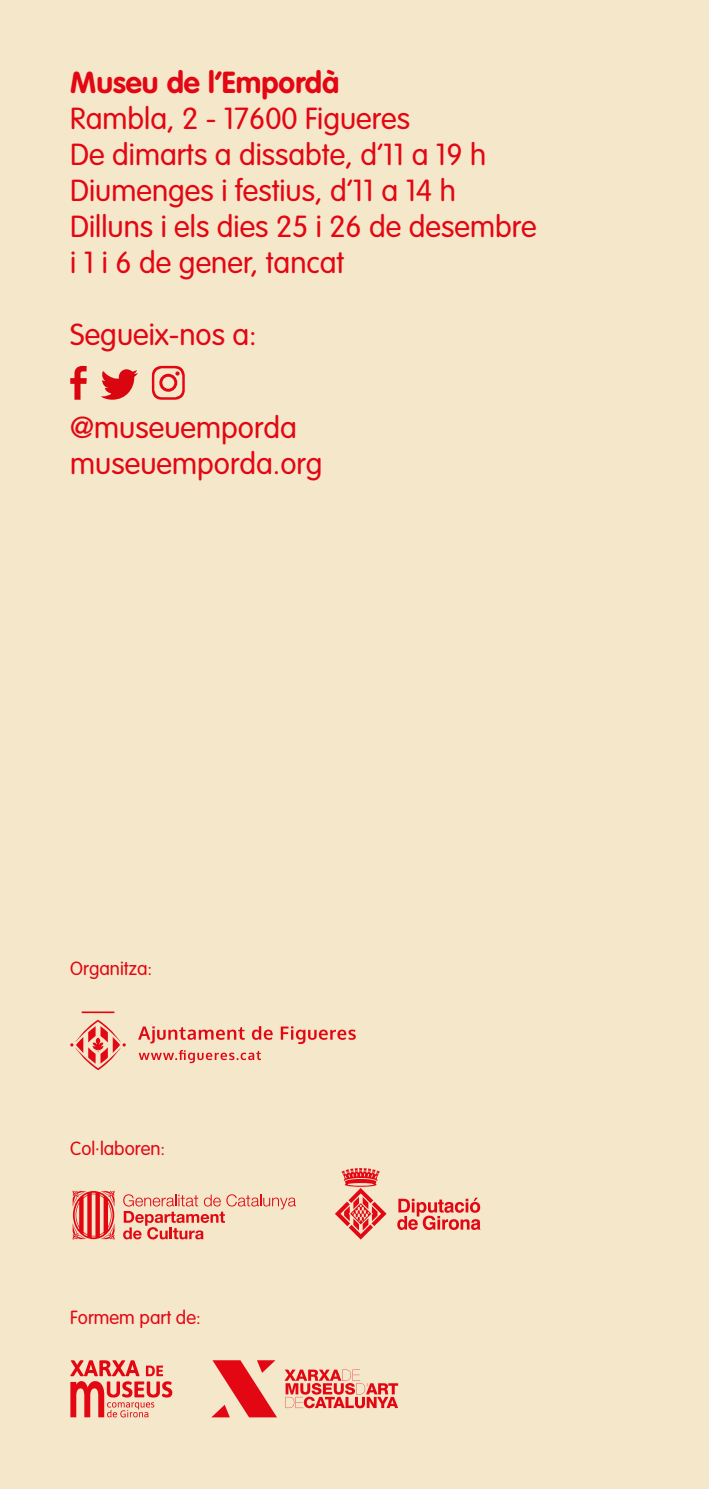
<style>
.page{position:relative;width:709px;height:1489px;background:#fff}
.page>*{position:absolute;margin:0;border:0;box-sizing:border-box;transform-origin:0 0}
.t1{font:300 30px/36px "VAG Rounded Std";color:#e30613}
.t2{font:700 30px "VAG Rounded Std";color:#e30613}
.t3{font:300 18.75px "VAG Rounded Std";color:#e30613}
</style>
<div class="page">
<div style="left:0;top:0;width:709px;height:1488px;background:#f4e7ca"></div>
<svg style="left:70px;top:1011px;width:56px;height:59px"></svg>
<svg style="left:138px;top:1026px;width:107px;height:17px"></svg>
<svg style="left:252px;top:1026px;width:21px;height:13px"></svg>
<svg style="left:281px;top:1026px;width:75px;height:18px"></svg>
<svg style="left:139px;top:1049px;width:122px;height:14px"></svg>
<svg style="left:212px;top:1360px;width:65px;height:57px"></svg>
<svg style="left:284px;top:1369px;width:114px;height:39px"></svg>
<svg style="left:70px;top:1360px;width:102px;height:57px"></svg>
<svg style="left:397px;top:1197px;width:83px;height:32px"></svg>
<svg style="left:335px;top:1168px;width:51px;height:71px"></svg>
<svg style="left:123px;top:1194px;width:173px;height:45px"></svg>
<svg style="left:72px;top:1190px;width:43px;height:49px"></svg>
<svg style="left:152px;top:366px;width:33px;height:34px"></svg>
<svg style="left:70px;top:366px;width:17px;height:34px"></svg>
<svg style="left:101px;top:369px;width:37px;height:31px"></svg>
<p class="t2" style="left:70px;top:65px;width:270px">Museu de l’Empordà</p>
<p class="t1" style="left:70px;top:102px;width:468px">Rambla, 2 - 17600 Figueres<br>De dimarts a dissabte, d’11 a 19 h<br>Diumenges i festius, d’11 a 14 h<br>Dilluns i els dies 25 i 26 de desembre i 1 i 6 de gener, tancat</p>
<p class="t1" style="left:70px;top:318px;width:188px">Segueix-nos a:</p>
<p class="t1" style="left:70px;top:410px;width:254px">@museuemporda museuemporda.org</p>
<p class="t3" style="left:70px;top:957px;width:83px">Organitza:</p>
<p class="t3" style="left:70px;top:1137px;width:96px">Col·laboren:</p>
<p class="t3" style="left:70px;top:1306px;width:132px">Formem part de:</p>
</div>
